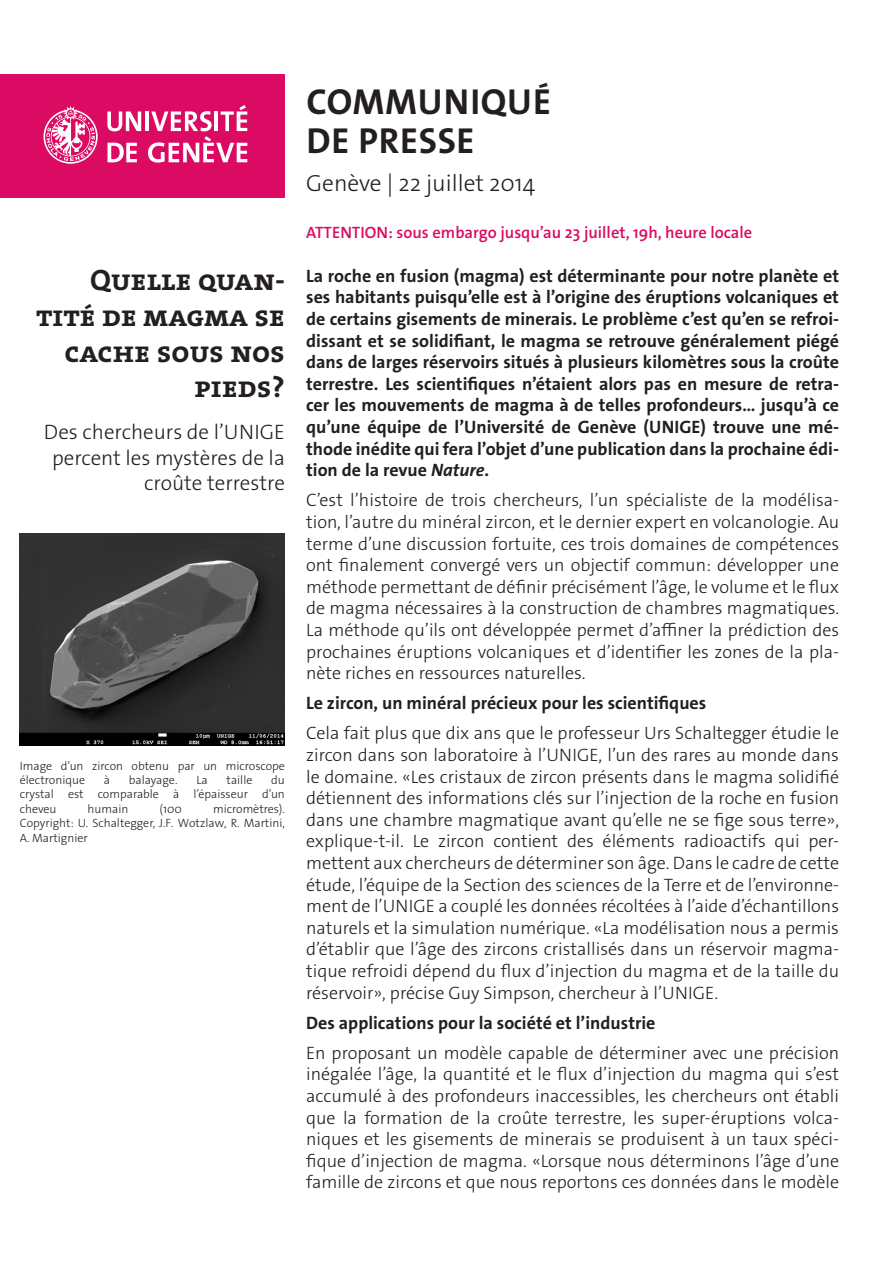
<style>
.page{position:relative;width:893px;height:1263px;background:#fff}
.page>*{position:absolute;margin:0;border:0;box-sizing:border-box;transform-origin:0 0}
._4__texte_courant{font:700 36.3px "The Sans Os F";letter-spacing:.02em;color:#231f20}
._1__grand_titre{font:29.7px/35.5px "The Serif HP7 Bld";color:#231f20;text-align:right}
._4__texte_courant-2{font:300 23.4px "The Sans Os F";color:#231f20}
._2__sous-titre{font:300 21px/25.2px "The Sans Os F";color:#231f20;text-align:right}
._4__texte_courant-3{font:300 18px/21.6px "The Sans Os F";color:#231f20;text-align:justify}
._4__texte_courant-4{font:700 18px/21.6px "The Sans Os F";color:#231f20;text-align:justify}
.embargo{font:600 16.5px "The Sans Os F";color:#db0a62}
._2__sous-titre-2{font:300 12px/14.4px "The Sans Os F";color:#231f20;text-align:justify}
.s1{font-style:italic}
</style>
<div class="page">
<div style="left:0;top:74px;width:285px;height:124px;background:#db0a62"></div>
<svg style="left:44px;top:106px;width:54px;height:58px"></svg>
<svg style="left:107px;top:111px;width:34px;height:20px"></svg>
<hr style="left:145px;top:111px;width:4px;height:20px;background:#fff">
<svg style="left:107px;top:143px;width:30px;height:19px"></svg>
<svg style="left:148px;top:105px;width:99px;height:58px"></svg>
<img style="left:20px;top:534px;width:265px;height:211px">
<p class="_1__grand_titre" style="left:36px;top:263px;width:250px">Quelle quan&shy;tité de magma se cache sous nos pieds?</p>
<p class="_2__sous-titre" style="left:44px;top:420px;width:242px">Des chercheurs de l’UNIGE percent les mystères de la croûte terrestre</p>
<p class="_2__sous-titre-2" style="left:20px;top:758px;width:267px">Image d’un zircon obtenu par un microscope électronique</p>
<p class="_2__sous-titre-2" style="left:104px;top:773px;width:8px">à</p>
<p class="_2__sous-titre-2" style="left:129px;top:773px;width:50px">balayage.</p>
<p class="_2__sous-titre-2" style="left:196px;top:773px;width:13px">La</p>
<p class="_2__sous-titre-2" style="left:227px;top:773px;width:27px">taille</p>
<p class="_2__sous-titre-2" style="left:20px;top:773px;width:267px;text-indent:251px">du crystal est comparable à l’épaisseur d’un cheveu</p>
<p class="_2__sous-titre-2" style="left:20px;top:801px;width:267px;text-indent:193px">micromètres).<br>Copyright: U. Schaltegger, J.F. Wotzlaw, R. Martini, A. Martignier</p>
<p class="_2__sous-titre-2" style="left:88px;top:801px;width:42px">humain</p>
<p class="_2__sous-titre-2" style="left:160px;top:801px;width:24px">(100</p>
<p class="_4__texte_courant" style="left:306px;top:78px;width:246px">COMMUNIQUÉ</p>
<p class="_4__texte_courant" style="left:306px;top:117px;width:170px">DE PRESSE</p>
<p class="_4__texte_courant-2" style="left:306px;top:168px;width:231px">Genève | 22 juillet 2014</p>
<p class="embargo" style="left:306px;top:222px;width:448px">ATTENTION: sous embargo jusqu’au 23 juillet, 19h, heure locale</p>
<p class="_4__texte_courant-4" style="left:306px;top:265px;width:534px">La roche en fusion (magma) est déterminante pour notre planète et ses habitants puisqu’elle est à l’origine des éruptions volcaniques et de certains gisements de minerais. Le problème c’est qu’en se refroi&shy;dissant et se solidifiant, le magma se retrouve généralement piégé dans de larges réservoirs situés à plusieurs kilomètres sous la croûte terrestre. Les scientifiques n’étaient alors pas en mesure de retra&shy;cer les mouvements de magma à de telles profondeurs… jusqu’à ce qu’une équipe de l’Université de Genève (UNIGE) trouve une mé&shy;thode inédite qui fera l’objet d’une publication dans la prochaine édi&shy;tion de la revue <span class="s1">Nature</span>.</p>
<p class="_4__texte_courant-3" style="left:306px;top:490px;width:534px">C’est l’histoire de trois chercheurs, l’un spécialiste de la modélisa&shy;tion, l’autre du minéral zircon, et le dernier expert en volcanologie. Au terme d’une discussion fortuite, ces trois domaines de compétences ont finalement convergé vers un objectif commun: développer une méthode permettant de définir précisément l’âge, le volume et le flux de magma nécessaires à la construction de chambres magmatiques.<br>La méthode qu’ils ont développée permet d’affiner la prédiction des prochaines éruptions volcaniques et d’identifier les zones de la pla&shy;nète riches en ressources naturelles.</p>
<p class="_4__texte_courant-4" style="left:306px;top:692px;width:402px">Le zircon, un minéral précieux pour les scientifiques</p>
<p class="_4__texte_courant-3" style="left:306px;top:723px;width:534px">Cela fait plus que dix ans que le professeur Urs Schaltegger étudie le zircon dans son laboratoire à l’UNIGE, l’un des rares au monde dans le domaine. «Les cristaux de zircon présents dans le magma solidifié détiennent des informations clés sur l’injection de la roche en fusion dans une chambre magmatique avant qu’elle ne se fige sous terre», explique-t-il. Le zircon contient des éléments radioactifs qui per&shy;mettent aux chercheurs de déterminer son âge. Dans le cadre de cette étude, l’équipe de la Section des sciences de la Terre et de l’environne&shy;ment de l’UNIGE a couplé les données récoltées à l’aide d’échantillons naturels et la simulation numérique. «La modélisation nous a permis d’établir que l’âge des zircons cristallisés dans un réservoir magma&shy;tique refroidi dépend du flux d’injection du magma et de la taille du réservoir», précise Guy Simpson, chercheur à l’UNIGE.</p>
<p class="_4__texte_courant-4" style="left:306px;top:1012px;width:351px">Des applications pour la société et l’industrie</p>
<p class="_4__texte_courant-3" style="left:306px;top:1042px;width:534px">En proposant un modèle capable de déterminer avec une précision inégalée l’âge, la quantité et le flux d’injection du magma qui s’est accumulé à des profondeurs inaccessibles, les chercheurs ont établi que la formation de la croûte terrestre, les super-éruptions volca&shy;niques et les gisements de minerais se produisent à un taux spéci&shy;fique d’injection de magma. «Lorsque nous déterminons l’âge d’une famille de zircons et que nous reportons ces données dans le modèle</p>
</div>
